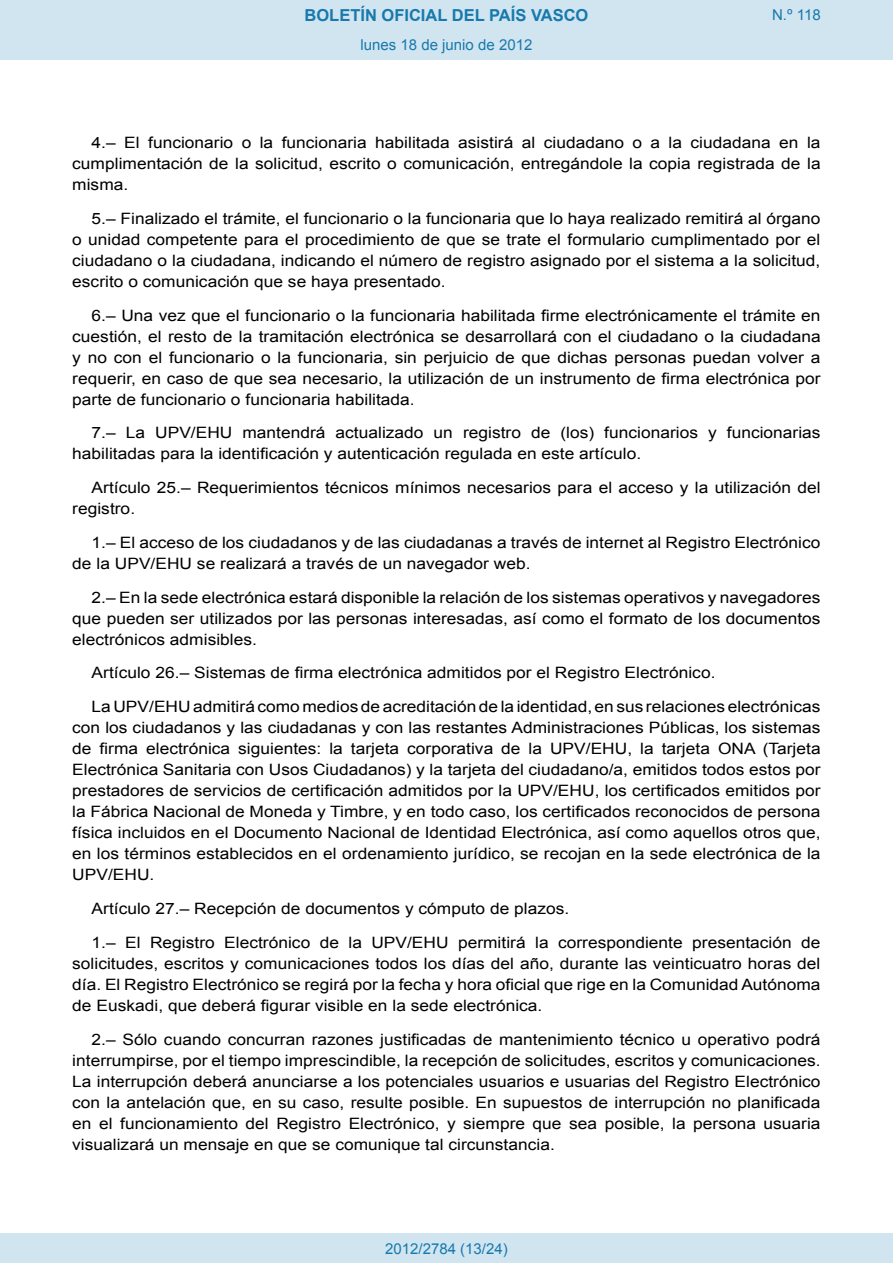
<style>
.page{position:relative;width:893px;height:1263px;background:#fff}
.page>*{position:absolute;margin:0;border:0;box-sizing:border-box;transform-origin:0 0}
.t1{font:700 16.5px "Arial";color:#1879ad}
.BOPVDetalle{font:15.6px/21px "Arial";color:#000;text-align:justify;scale:1.11 1}
.Paginacion_Centro{font:15px "Arial";color:#1879ad}
</style>
<div class="page">
<div style="left:0;top:0;width:893px;height:60px;background:#d0e5f0"></div>
<div style="left:0;top:1233px;width:893px;height:30px;background:#d0e5f0"></div>
<p class="t1" style="left:305px;top:4px;width:285px">BOLETÍN OFICIAL DEL PAÍS VASCO</p>
<p class="Paginacion_Centro" style="left:361px;top:35px;width:173px">lunes 18 de junio de 2012</p>
<p class="Paginacion_Centro" style="left:772px;top:5px;width:50px">N.º 118</p>
<p class="BOPVDetalle" style="left:72px;top:132px;width:676px;text-indent:19px">4.– El funcionario o la funcionaria habilitada asistirá al ciudadano o a la ciudadana en la cumplimentación de la solicitud, escrito o comunicación, entregándole la copia registrada de la misma.</p>
<p class="BOPVDetalle" style="left:72px;top:208px;width:676px;text-indent:19px">5.– Finalizado el trámite, el funcionario o la funcionaria que lo haya realizado remitirá al órgano o unidad competente para el procedimiento de que se trate el formulario cumplimentado por el ciudadano o la ciudadana, indicando el número de registro asignado por el sistema a la solicitud, escrito o comunicación que se haya presentado.</p>
<p class="BOPVDetalle" style="left:72px;top:305px;width:676px;text-indent:19px">6.– Una vez que el funcionario o la funcionaria habilitada firme electrónicamente el trámite en cuestión, el resto de la tramitación electrónica se desarrollará con el ciudadano o la ciudadana y no con el funcionario o la funcionaria, sin perjuicio de que dichas personas puedan volver a requerir, en caso de que sea necesario, la utilización de un instrumento de firma electrónica por parte de funcionario o funcionaria habilitada.</p>
<p class="BOPVDetalle" style="left:72px;top:423px;width:676px;text-indent:19px">7.– La UPV/EHU mantendrá actualizado un registro de (los) funcionarios y funcionarias habilitadas para la identificación y autenticación regulada en este artículo.</p>
<p class="BOPVDetalle" style="left:72px;top:477px;width:676px;text-indent:19px">Artículo 25.– Requerimientos técnicos mínimos necesarios para el acceso y la utilización del registro.</p>
<p class="BOPVDetalle" style="left:72px;top:532px;width:675px;text-indent:19px">1.– El acceso de los ciudadanos y de las ciudadanas a través de internet al Registro Electrónico de la UPV/EHU se realizará a través de un navegador web.</p>
<p class="BOPVDetalle" style="left:72px;top:587px;width:676px;text-indent:19px">2.– En la sede electrónica estará disponible la relación de los sistemas operativos y navegadores que pueden ser utilizados por las personas interesadas, así como el formato de los documentos electrónicos admisibles.</p>
<p class="BOPVDetalle" style="left:92px;top:663px;width:563px">Artículo 26.– Sistemas de firma electrónica admitidos por el Registro Electrónico.</p>
<p class="BOPVDetalle" style="left:72px;top:696px;width:676px;text-indent:19px">La UPV/EHU admitirá como medios de acreditación de la identidad, en sus relaciones electrónicas con los ciudadanos y las ciudadanas y con las restantes Administraciones Públicas, los sistemas de firma electrónica siguientes: la tarjeta corporativa de la UPV/EHU, la tarjeta ONA (Tarjeta Electrónica Sanitaria con Usos Ciudadanos) y la tarjeta del ciudadano/a, emitidos todos estos por prestadores de servicios de certificación admitidos por la UPV/EHU, los certificados emitidos por la Fábrica Nacional de Moneda y Timbre, y en todo caso, los certificados reconocidos de persona física incluidos en el Documento Nacional de Identidad Electrónica, así como aquellos otros que, en los términos establecidos en el ordenamiento jurídico, se recojan en la sede electrónica de la UPV/EHU.</p>
<p class="BOPVDetalle" style="left:92px;top:898px;width:432px">Artículo 27.– Recepción de documentos y cómputo de plazos.</p>
<p class="BOPVDetalle" style="left:72px;top:932px;width:676px;text-indent:19px">1.– El Registro Electrónico de la UPV/EHU permitirá la correspondiente presentación de solicitudes, escritos y comunicaciones todos los días del año, durante las veinticuatro horas del día. El Registro Electrónico se regirá por la fecha y hora oficial que rige en la Comunidad Autónoma de Euskadi, que deberá figurar visible en la sede electrónica.</p>
<p class="BOPVDetalle" style="left:72px;top:1029px;width:676px;text-indent:19px">2.– Sólo cuando concurran razones justificadas de mantenimiento técnico u operativo podrá interrumpirse, por el tiempo imprescindible, la recepción de solicitudes, escritos y comunicaciones.<br>La interrupción deberá anunciarse a los potenciales usuarios e usuarias del Registro Electrónico con la antelación que, en su caso, resulte posible. En supuestos de interrupción no planificada en el funcionamiento del Registro Electrónico, y siempre que sea posible, la persona usuaria visualizará un mensaje en que se comunique tal circunstancia.</p>
<p class="Paginacion_Centro" style="left:385px;top:1238px;width:124px">2012/2784 (13/24)</p>
</div>
